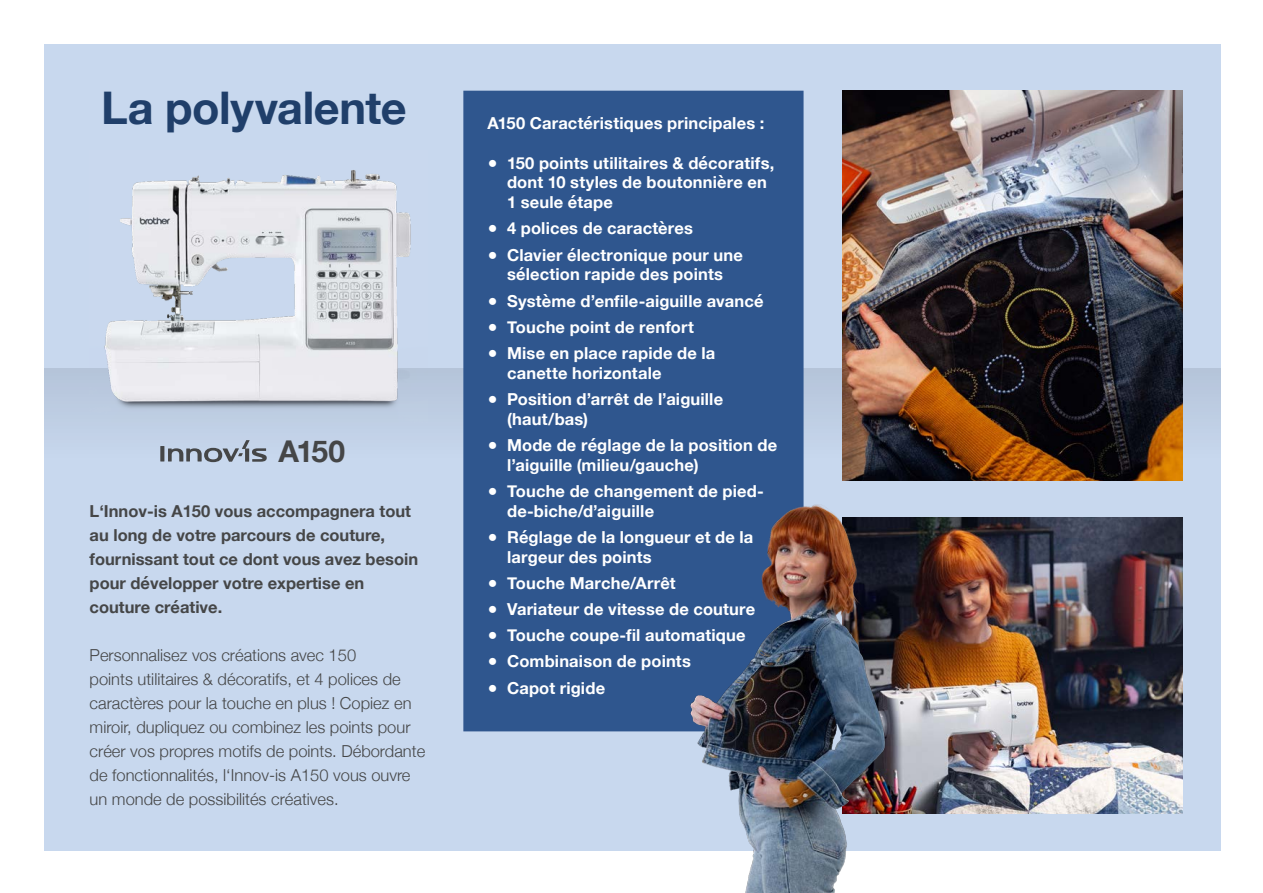
<style>
.page{position:relative;width:1263px;height:893px;background:#fff}
.page>*{position:absolute;margin:0;border:0;box-sizing:border-box;transform-origin:0 0}
.Kapitel{font:700 45px "Helvetica Neue";letter-spacing:-.01em;color:#203f6a}
.Kapitel-2{font:700 30px "Helvetica Neue";color:#454647}
.t1{font:700 16.5px/19.8px "Helvetica Neue";letter-spacing:.01em;color:#fff}
.t2{font:300 16.5px/24px "Helvetica Neue";color:#454647}
.t3{font:700 16.5px/24px "Helvetica Neue";color:#454647}
</style>
<div class="page">
<div style="left:44px;top:44px;width:1176px;height:806px;background:#c8d8ee"></div>
<div style="left:44px;top:369px;width:1176px;height:90px;background:#c0cfe5"></div>
<svg style="left:160px;top:446px;width:4px;height:15px"></svg>
<svg style="left:168px;top:440px;width:99px;height:22px"></svg>
<img style="left:903px;top:517px;width:280px;height:296px">
<img style="left:843px;top:91px;width:340px;height:389px">
<img style="left:90px;top:170px;width:338px;height:239px">
<div style="left:463px;top:91px;width:340px;height:640px;background:#2f568e"></div>
<img style="left:664px;top:496px;width:239px;height:397px">
<p class="Kapitel" style="left:101px;top:73px;width:307px">La polyvalente</p>
<p class="Kapitel-2" style="left:278px;top:428px;width:68px">A150</p>
<p class="t3" style="left:90px;top:500px;width:330px">L‘Innov-is A150 vous accompagnera tout au long de votre parcours de couture, fournissant tout ce dont vous avez besoin pour développer votre expertise en couture créative.</p>
<p class="t2" style="left:90px;top:642px;width:337px">Personnalisez vos créations avec 150<br>points utilitaires &amp; décoratifs, et 4 polices de caractères pour la touche en plus ! Copiez en miroir, dupliquez ou combinez les points pour créer vos propres motifs de points. Débordante de fonctionnalités, l‘Innov-is A150 vous ouvre un monde de possibilités créatives.</p>
<p class="t1" style="left:488px;top:114px;width:278px">A150 Caractéristiques principales :</p>
<p class="t1" style="left:507px;top:153px;width:269px;text-indent:-19px">● 150 points utilitaires &amp; décoratifs, dont 10 styles de boutonnière en<br>1 seule étape</p>
<p class="t1" style="left:488px;top:219px;width:207px">● 4 polices de caractères</p>
<p class="t1" style="left:488px;top:245px;width:257px;text-align:center">● Clavier électronique pour une sélection rapide des points</p>
<p class="t1" style="left:488px;top:291px;width:277px">● Système d’enfile-aiguille avancé</p>
<p class="t1" style="left:488px;top:317px;width:208px">● Touche point de renfort</p>
<p class="t1" style="left:507px;top:344px;width:210px;text-indent:-19px">● Mise en place rapide de la canette horizontale</p>
<p class="t1" style="left:507px;top:390px;width:218px;text-indent:-19px">● Position d’arrêt de l’aiguille (haut/bas)</p>
<p class="t1" style="left:507px;top:436px;width:272px;text-indent:-19px">● Mode de réglage de la position de l’aiguille (milieu/gauche)</p>
<p class="t1" style="left:507px;top:482px;width:258px;text-indent:-19px">● Touche de changement de pied&shy;de-biche/d’aiguille</p>
<p class="t1" style="left:507px;top:527px;width:248px;text-indent:-19px">● Réglage de la longueur et de la largeur des points</p>
<p class="t1" style="left:488px;top:573px;width:190px">● Touche Marche/Arrêt</p>
<p class="t1" style="left:488px;top:600px;width:269px">● Variateur de vitesse de couture</p>
<p class="t1" style="left:488px;top:626px;width:260px">● Touche coupe-fil automatique</p>
<p class="t1" style="left:488px;top:652px;width:205px">● Combinaison de points</p>
<p class="t1" style="left:488px;top:678px;width:119px">● Capot rigide</p>
</div>
